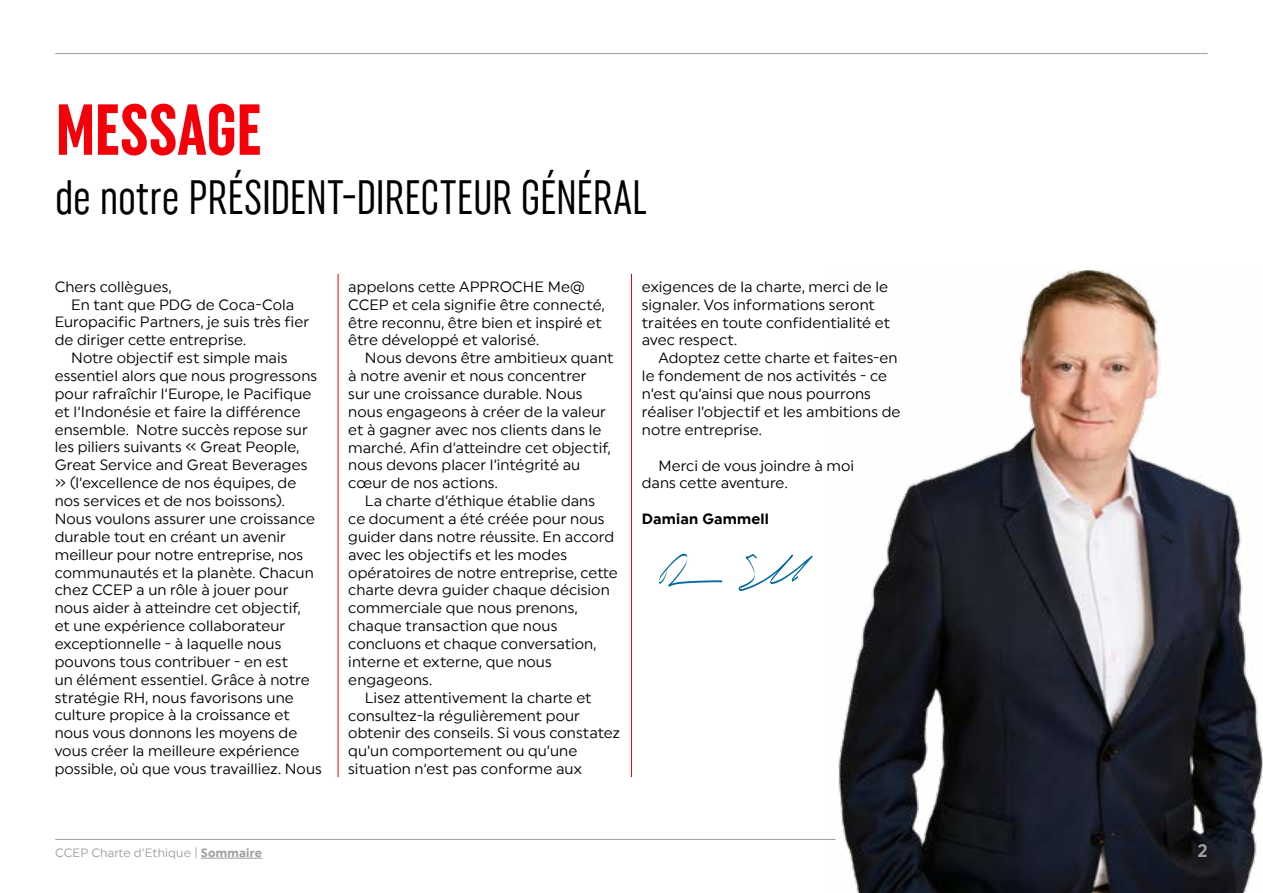
<style>
.page{position:relative;width:1263px;height:893px;background:#fff}
.page>*{position:absolute;margin:0;border:0;box-sizing:border-box;transform-origin:0 0}
.t1{font:72px "Uniform Extra Condensed 3";color:#f40009}
.t2{font:48px "Uniform Extra Condensed 4";color:#000}
.t3{font:18px "Uniform Regular 2";color:#9d9d9c}
.t4{font:14.85px/17.9px "Uniform Regular 3";letter-spacing:.005em;color:#000}
.t5{font:14.85px "Uniform Regular 2";letter-spacing:.01em;color:#000}
.t6{font:12px "Uniform Regular 3";letter-spacing:.01em;color:#9d9d9c}
.s1{font-family:"Uniform Regular 2"}
</style>
<div class="page">
<img style="left:838px;top:271px;width:425px;height:622px">
<hr style="left:55px;top:53px;width:1153px;height:1px;background:#9d9d9c">
<hr style="left:55px;top:839px;width:781px;height:1px;background:#9d9d9c">
<hr style="left:338px;top:274px;width:1px;height:503px;background:#f40009">
<hr style="left:631px;top:274px;width:1px;height:503px;background:#f40009">
<hr style="left:201px;top:858px;width:61px;height:1px;background:#9d9d9c">
<svg style="left:659px;top:553px;width:63px;height:34px"></svg>
<svg style="left:738px;top:554px;width:74px;height:37px"></svg>
<h1 class="t1" style="left:55px;top:89px;width:207px">MESSAGE</h1>
<h2 class="t2" style="left:55px;top:170px;width:593px">de notre PRÉSIDENT-DIRECTEUR GÉNÉRAL</h2>
<p class="t4" style="left:55px;top:277px;width:118px">Chers collègues,</p>
<p class="t4" style="left:71px;top:295px;width:224px">En tant que PDG de Coca-Cola</p>
<p class="t4" style="left:55px;top:313px;width:256px">Europacific Partners, je suis très fier</p>
<p class="t4" style="left:55px;top:331px;width:193px">de diriger cette entreprise.</p>
<p class="t4" style="left:71px;top:349px;width:218px">Notre objectif est simple mais</p>
<p class="t4" style="left:55px;top:367px;width:264px">essentiel alors que nous progressons</p>
<p class="t4" style="left:55px;top:384px;width:258px">pour rafraîchir l‘Europe, le Pacifique</p>
<p class="t4" style="left:55px;top:402px;width:247px">et l‘Indonésie et faire la différence</p>
<p class="t4" style="left:55px;top:420px;width:254px">ensemble. Notre succès repose sur</p>
<p class="t4" style="left:55px;top:438px;width:246px">les piliers suivants « Great People,</p>
<p class="t4" style="left:55px;top:456px;width:254px">Great Service and Great Beverages</p>
<p class="t4" style="left:55px;top:474px;width:243px">» (l’excellence de nos équipes, de</p>
<p class="t4" style="left:55px;top:492px;width:232px">nos services et de nos boissons).</p>
<p class="t4" style="left:55px;top:509px;width:262px">Nous voulons assurer une croissance</p>
<p class="t4" style="left:55px;top:527px;width:233px">durable tout en créant un avenir</p>
<p class="t4" style="left:55px;top:545px;width:250px">meilleur pour notre entreprise, nos</p>
<p class="t4" style="left:55px;top:563px;width:261px">communautés et la planète. Chacun</p>
<p class="t4" style="left:55px;top:581px;width:235px">chez CCEP a un rôle à jouer pour</p>
<p class="t4" style="left:55px;top:599px;width:247px">nous aider à atteindre cet objectif,</p>
<p class="t4" style="left:55px;top:617px;width:232px">et une expérience collaborateur</p>
<p class="t4" style="left:55px;top:635px;width:228px">exceptionnelle - à laquelle nous</p>
<p class="t4" style="left:55px;top:652px;width:235px">pouvons tous contribuer - en est</p>
<p class="t4" style="left:55px;top:670px;width:256px">un élément essentiel. Grâce à notre</p>
<p class="t4" style="left:55px;top:688px;width:241px">stratégie RH, nous favorisons une</p>
<p class="t4" style="left:55px;top:706px;width:237px">culture propice à la croissance et</p>
<p class="t4" style="left:55px;top:724px;width:244px">nous vous donnons les moyens de</p>
<p class="t4" style="left:55px;top:742px;width:246px">vous créer la meilleure expérience</p>
<p class="t4" style="left:55px;top:760px;width:269px">possible, où que vous travailliez. Nous</p>
<p class="t4" style="left:348px;top:277px;width:258px">appelons cette APPROCHE Me@<br>CCEP et cela signifie être connecté, être reconnu, être bien et inspiré et être développé et valorisé.</p>
<p class="t4" style="left:348px;top:349px;width:267px;text-indent:16px">Nous devons être ambitieux quant à notre avenir et nous concentrer<br>sur une croissance durable. Nous nous engageons à créer de la valeur et à gagner avec nos clients dans le marché. Afin d’atteindre cet objectif, nous devons placer l’intégrité au cœur de nos actions.</p>
<p class="t4" style="left:365px;top:492px;width:232px">La charte d’éthique établie dans</p>
<p class="t4" style="left:348px;top:510px;width:258px">ce document a été créée pour nous</p>
<p class="t4" style="left:348px;top:527px;width:267px">guider dans notre réussite. En accord</p>
<p class="t4" style="left:348px;top:545px;width:220px">avec les objectifs et les modes</p>
<p class="t4" style="left:348px;top:563px;width:271px">opératoires de notre entreprise, cette</p>
<p class="t4" style="left:348px;top:581px;width:263px">charte devra guider chaque décision</p>
<p class="t4" style="left:348px;top:599px;width:231px">commerciale que nous prenons,</p>
<p class="t4" style="left:348px;top:617px;width:211px">chaque transaction que nous</p>
<p class="t4" style="left:348px;top:635px;width:250px">concluons et chaque conversation,</p>
<p class="t4" style="left:348px;top:652px;width:205px">interne et externe, que nous</p>
<p class="t4" style="left:348px;top:670px;width:85px">engageons.</p>
<p class="t4" style="left:365px;top:688px;width:228px">Lisez attentivement la charte et</p>
<p class="t4" style="left:348px;top:706px;width:233px">consultez-la régulièrement pour</p>
<p class="t4" style="left:348px;top:724px;width:273px">obtenir des conseils. Si vous constatez</p>
<p class="t4" style="left:348px;top:742px;width:230px">qu’un comportement ou qu’une</p>
<p class="t4" style="left:348px;top:760px;width:235px">situation n‘est pas conforme aux</p>
<p class="t4" style="left:642px;top:277px;width:250px">exigences de la charte, merci de le signaler. Vos informations seront traitées en toute confidentialité et avec respect.</p>
<p class="t4" style="left:642px;top:349px;width:260px;text-indent:16px">Adoptez cette charte et faites-en le fondement de nos activités - ce n’est qu’ainsi que nous pourrons réaliser l’objectif et les ambitions de notre entreprise.</p>
<p class="t4" style="left:642px;top:456px;width:214px;text-indent:16px">Merci de vous joindre à moi dans cette aventure.</p>
<p class="t5" style="left:642px;top:510px;width:129px">Damian Gammell</p>
<p class="t6" style="left:55px;top:846px;width:208px">CCEP Charte d’Ethique | <span class="s1">Sommaire</span></p>
<p class="t3" style="left:1197px;top:840px;width:12px">2</p>
</div>
